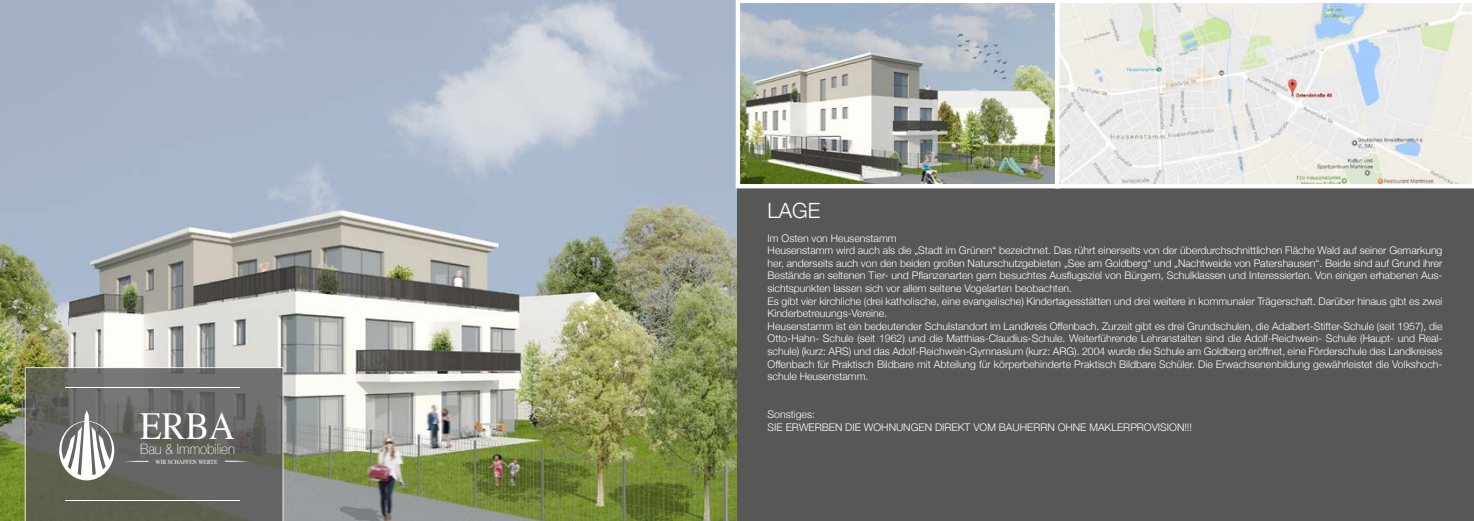
<style>
.page{position:relative;width:1474px;height:521px;background:#fff}
.page>*{position:absolute;margin:0;border:0;box-sizing:border-box;transform-origin:0 0}
.t1{font:38.24px "Times";color:#fff;scale:.93 1}
.t2{font:300 21px "Helvetica Neue";color:#fff}
.t3{font:100 14.17px "Helvetica Neue";color:#fff;scale:.93 1}
.t4{font:300 10.5px/12.6px "Helvetica Neue";color:#fff}
.t5{font:6.12px "Times";color:#fff;scale:.93 1}
</style>
<div class="page">
<img style="left:0;top:1px;width:738px;height:520px">
<svg style="left:25px;top:367px;width:258px;height:154px;background:#666861"></svg>
<hr style="left:65px;top:387px;width:175px;height:1px;background:#fff">
<hr style="left:65px;top:500px;width:175px;height:1px;background:#fff">
<div style="left:738px;top:1px;width:735px;height:520px;background:#575756"></div>
<svg style="left:1059px;top:1px;width:414px;height:187px;background:#e8e9e5"></svg>
<img style="left:735px;top:0;width:324px;height:188px">
<svg style="left:124px;top:461px;width:24px;height:1px"></svg>
<svg style="left:225px;top:461px;width:24px;height:1px"></svg>
<svg style="left:59px;top:410px;width:55px;height:70px"></svg>
<h2 class="t2" style="left:767px;top:194px;width:54px">LAGE</h2>
<p class="t4" style="left:767px;top:231px;width:676px">Im Osten von Heusenstamm<br>Heusenstamm wird auch als die „Stadt im Grünen“ bezeichnet. Das rührt einerseits von der überdurchschnittlichen Fläche Wald auf seiner Gemarkung her, anderseits auch von den beiden großen Naturschutzgebieten „See am Goldberg“ und „Nachtweide von Patershausen“. Beide sind auf Grund ihrer Bestände an seltenen Tier- und Pflanzenarten gern besuchtes Ausflugsziel von Bürgern, Schulklassen und Interessierten. Von einigen erhabenen Aus&shy;sichtspunkten lassen sich vor allem seltene Vogelarten beobachten.<br>Es gibt vier kirchliche (drei katholische, eine evangelische) Kindertagesstätten und drei weitere in kommunaler Trägerschaft. Darüber hinaus gibt es zwei Kinderbetreuungs-Vereine.<br>Heusenstamm ist ein bedeutender Schulstandort im Landkreis Offenbach. Zurzeit gibt es drei Grundschulen, die Adalbert-Stifter-Schule (seit 1957), die Otto-Hahn- Schule (seit 1962) und die Matthias-Claudius-Schule. Weiterführende Lehranstalten sind die Adolf-Reichwein- Schule (Haupt- und Real&shy;schule) (kurz: ARS) und das Adolf-Reichwein-Gymnasium (kurz: ARG). 2004 wurde die Schule am Goldberg eröffnet, eine Förderschule des Landkreises Offenbach für Praktisch Bildbare mit Abteilung für körperbehinderte Praktisch Bildbare Schüler. Die Erwachsenenbildung gewährleistet die Volkshoch&shy;schule Heusenstamm.</p>
<p class="t4" style="left:767px;top:407px;width:49px">Sonstiges:</p>
<h1 class="t1" style="left:140px;top:391px;width:103px">ERBA</h1>
<p class="t4" style="left:767px;top:420px;width:426px">SIE ERWERBEN DIE WOHNUNGEN DIREKT VOM BAUHERRN OHNE MAKLERPROVISION!!!</p>
<h3 class="t3" style="left:140px;top:438px;width:103px">Bau &amp; Immobilien</h3>
<p class="t5" style="left:155px;top:456px;width:68px">WIR SCHAFFEN WERTE</p>
</div>
